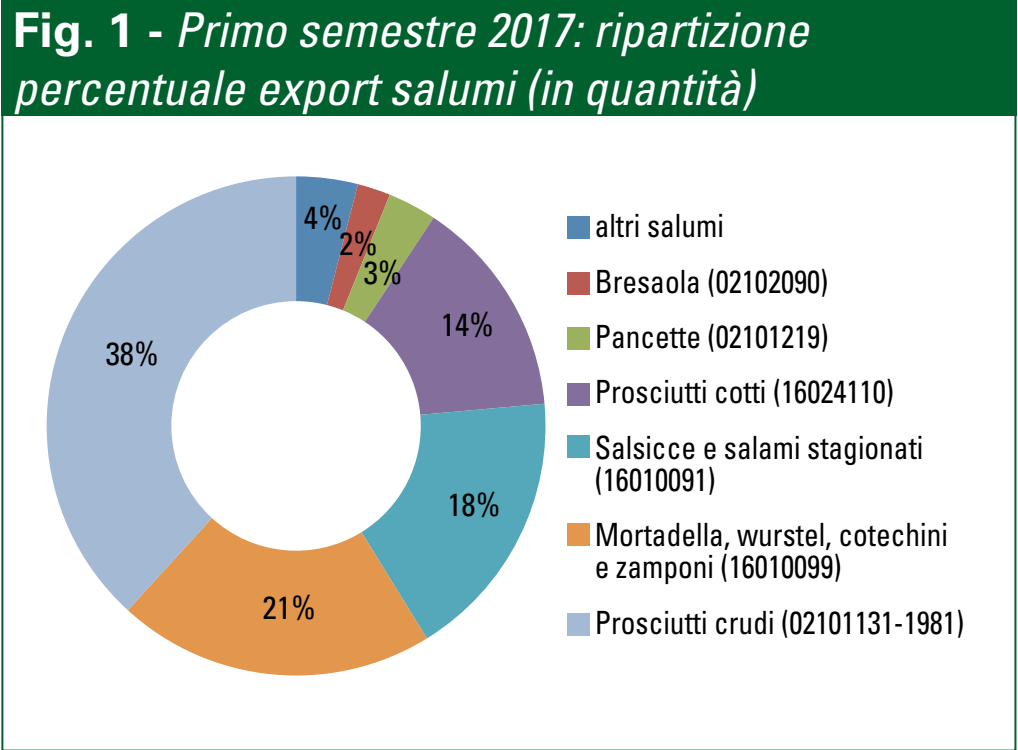
<style>
.page{position:relative;width:1018px;height:750px;background:#fff}
.page>*{position:absolute;margin:0;border:0;box-sizing:border-box;transform-origin:0 0}
.t1{font:italic condensed 48px/57.6px "Univers LT Std";color:#fff}
.t2{font:condensed 32px/55.2px "Univers LT Std";color:#000;scale:.92 1}
.t3{font:condensed 32px/25.2px "Univers LT Std";color:#000}
.s1{font-weight:700;font-style:normal;font-stretch:normal}
</style>
<div class="page">
<svg style="left:296px;top:176px;width:138px;height:146px"></svg>
<svg style="left:365px;top:218px;width:179px;height:185px;fill:#846f9c"></svg>
<svg style="left:380px;top:403px;width:166px;height:235px;fill:#54a8b9"></svg>
<svg style="left:128px;top:518px;width:299px;height:158px;fill:#e2974c"></svg>
<svg style="left:46px;top:176px;width:250px;height:434px;fill:#a4b9d4"></svg>
<div style="left:567px;top:216px;width:23px;height:23px;background:#5487b2"></div>
<div style="left:567px;top:272px;width:23px;height:22px;background:#ba5b52"></div>
<div style="left:567px;top:327px;width:23px;height:23px;background:#9bb15d"></div>
<div style="left:567px;top:382px;width:23px;height:23px;background:#846f9c"></div>
<div style="left:567px;top:435px;width:23px;height:23px;background:#54a8b9"></div>
<div style="left:567px;top:523px;width:23px;height:22px;background:#e2974c"></div>
<div style="left:567px;top:613px;width:23px;height:22px;background:#a4b9d4"></div>
<div style="left:1px;top:1px;width:1015px;height:115px;background:#00612e"></div>
<p class="t1" style="left:13px;top:1px;width:797px"><span class="s1">Fig. 1 -</span> Primo semestre 2017: ripartizione percentuale export salumi (in quantità)</p>
<p class="t3" style="left:106px;top:340px;width:55px">38%</p>
<p class="t3" style="left:339px;top:205px;width:41px;text-indent:-35px">4%<br>2%</p>
<p class="t3" style="left:364px;top:259px;width:41px">3%</p>
<p class="t3" style="left:441px;top:312px;width:55px">14%</p>
<p class="t3" style="left:263px;top:594px;width:55px">21%</p>
<p class="t3" style="left:447px;top:491px;width:55px">18%</p>
<p class="t2" style="left:595px;top:198px;width:359px">altri salumi<br>Bresaola (02102090)<br>Pancette (02101219)<br>Prosciutti cotti (16024110)<br>Salsicce e salami stagionati</p>
<p class="t2" style="left:595px;top:451px;width:385px">(16010091)<br>Mortadella, wurstel, cotechini</p>
<p class="t2" style="left:595px;top:538px;width:403px">e zamponi (16010099)<br>Prosciutti crudi (02101131-1981)</p>
</div>
